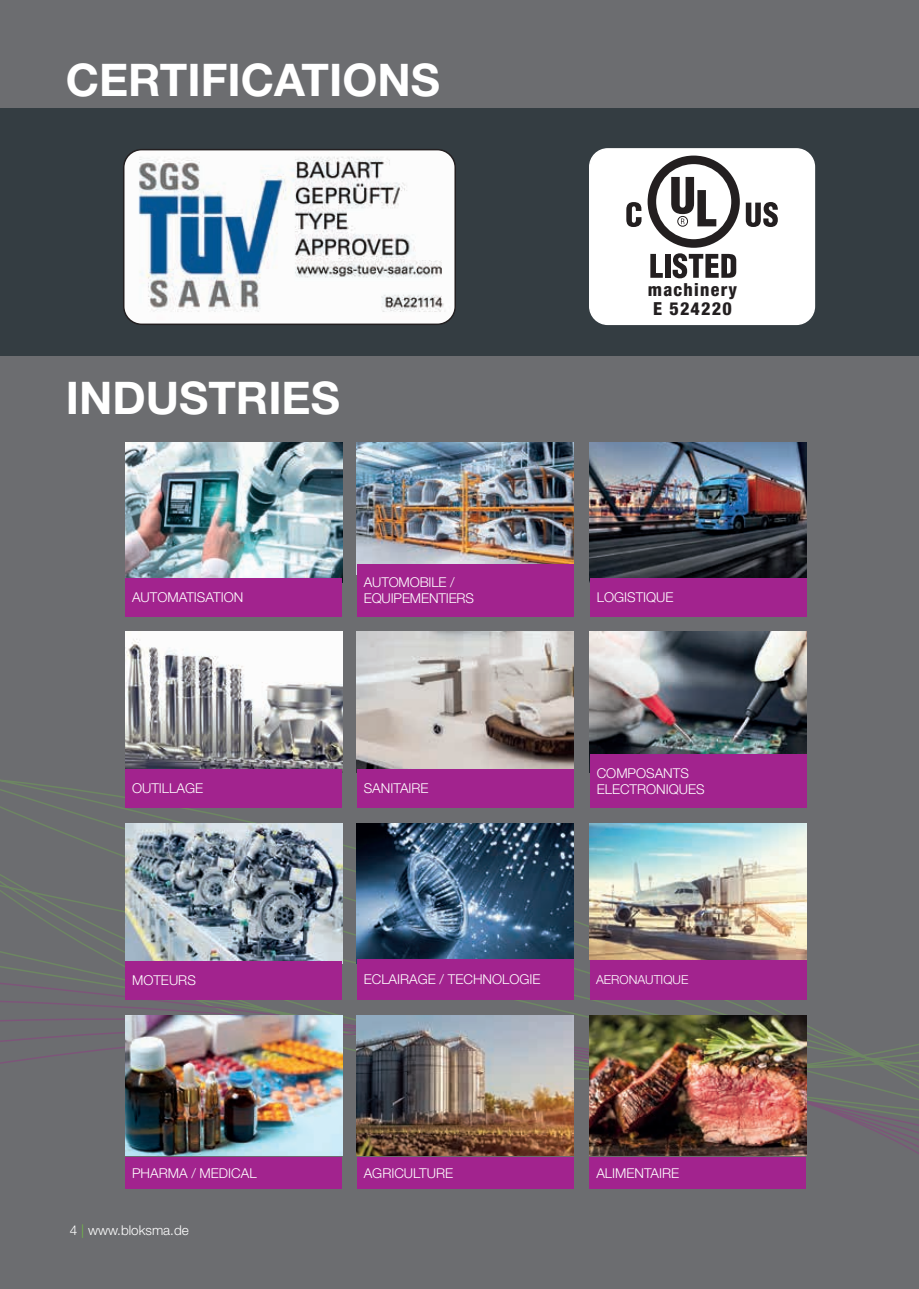
<style>
.page{position:relative;width:919px;height:1289px;background:#fff}
.page>*{position:absolute;margin:0;border:0;box-sizing:border-box;transform-origin:0 0}
.t1{font:700 45px "Helvetica Neue LT Pro";color:#fff}
.t2{font:800 condensed 18px/19.5px "Helvetica Neue LT Pro";letter-spacing:.07em;color:#231f20}
.t3{font:300 13.5px/16.2px "Helvetica Neue LT Pro";color:#fff}
.t4{font:300 12.3px "Helvetica Neue LT Pro";color:#fff}
.s1{color:#71bf44}
</style>
<div class="page">
<div style="left:0;top:0;width:918px;height:1288px;background:#6c6d70"></div>
<svg style="left:0;top:505px;width:807px;height:385px"></svg>
<svg style="left:0;top:890px;width:918px;height:299px"></svg>
<div style="left:0;top:109px;width:918px;height:247px;background:#343d42"></div>
<img style="left:125px;top:442px;width:217px;height:136px">
<div style="left:125px;top:578px;width:217px;height:38px;background:#a2238e"></div>
<img style="left:357px;top:442px;width:216px;height:122px">
<div style="left:357px;top:564px;width:216px;height:52px;background:#a2238e"></div>
<img style="left:589px;top:442px;width:217px;height:136px">
<div style="left:589px;top:578px;width:217px;height:38px;background:#a2238e"></div>
<img style="left:125px;top:631px;width:217px;height:138px">
<div style="left:125px;top:769px;width:217px;height:38px;background:#a2238e"></div>
<img style="left:357px;top:631px;width:216px;height:138px">
<div style="left:357px;top:769px;width:216px;height:38px;background:#a2238e"></div>
<img style="left:589px;top:631px;width:217px;height:123px">
<div style="left:589px;top:754px;width:217px;height:53px;background:#a2238e"></div>
<img style="left:125px;top:823px;width:217px;height:138px">
<div style="left:125px;top:961px;width:217px;height:38px;background:#a2238e"></div>
<img style="left:589px;top:823px;width:217px;height:136px">
<div style="left:589px;top:959px;width:217px;height:40px;background:#a2238e"></div>
<img style="left:357px;top:823px;width:216px;height:135px">
<div style="left:357px;top:958px;width:216px;height:41px;background:#a2238e"></div>
<img style="left:125px;top:1015px;width:217px;height:140px">
<div style="left:125px;top:1157px;width:217px;height:31px;background:#a2238e"></div>
<img style="left:356px;top:1015px;width:217px;height:140px">
<div style="left:357px;top:1157px;width:216px;height:31px;background:#a2238e"></div>
<img style="left:589px;top:1015px;width:217px;height:140px">
<div style="left:589px;top:1157px;width:217px;height:31px;background:#a2238e"></div>
<img style="left:126px;top:152px;width:327px;height:170px">
<div style="left:123px;top:149px;width:333px;height:176px;border:2px solid #231f20;border-radius:18px"></div>
<div style="left:589px;top:149px;width:225px;height:175px;background:#fff;border-radius:18px"></div>
<svg style="left:650px;top:254px;width:12px;height:24px"></svg>
<div style="left:665px;top:254px;width:5px;height:24px;background:#231f20"></div>
<svg style="left:672px;top:253px;width:64px;height:25px"></svg>
<svg style="left:745px;top:202px;width:33px;height:25px"></svg>
<div style="left:647px;top:155px;width:92px;height:93px;background:#231f20;border-radius:50%"></div>
<div style="left:656px;top:164px;width:75px;height:75px;background:#fff;border-radius:50%"></div>
<svg style="left:671px;top:177px;width:45px;height:49px"></svg>
<div style="left:677px;top:216px;width:10px;height:10px;border:1px solid #231f20;border-radius:50%"></div>
<svg style="left:626px;top:202px;width:15px;height:25px"></svg>
<div style="left:589px;top:148px;width:226px;height:177px;border:2px solid #fff;border-radius:18px"></div>
<h1 class="t1" style="left:66px;top:52px;width:376px">CERTIFICATIONS</h1>
<h1 class="t1" style="left:66px;top:370px;width:276px">INDUSTRIES</h1>
<p class="t3" style="left:132px;top:589px;width:113px">AUTOMATISATION</p>
<p class="t3" style="left:364px;top:573px;width:112px">AUTOMOBILE /<br>EQUIPEMENTIERS</p>
<p class="t3" style="left:132px;top:780px;width:73px">OUTILLAGE</p>
<p class="t3" style="left:364px;top:780px;width:66px">SANITAIRE</p>
<h2 class="t2" style="left:647px;top:279px;width:91px">machinery<br>E 524220</h2>
<p class="t3" style="left:596px;top:589px;width:78px">LOGISTIQUE</p>
<p class="t3" style="left:596px;top:764px;width:109px">COMPOSANTS<br>ELECTRONIQUES</p>
<p class="t3" style="left:132px;top:971px;width:65px">MOTEURS</p>
<p class="t3" style="left:364px;top:970px;width:178px">ECLAIRAGE / TECHNOLOGIE</p>
<p class="t4" style="left:596px;top:972px;width:94px">AERONAUTIQUE</p>
<p class="t3" style="left:132px;top:1164px;width:126px">PHARMA / MEDICAL</p>
<p class="t3" style="left:364px;top:1164px;width:91px">AGRICULTURE</p>
<p class="t3" style="left:596px;top:1164px;width:84px">ALIMENTAIRE</p>
<p class="t3" style="left:70px;top:1221px;width:120px">4 <span class="s1">|</span> www.bloksma.de</p>
</div>
